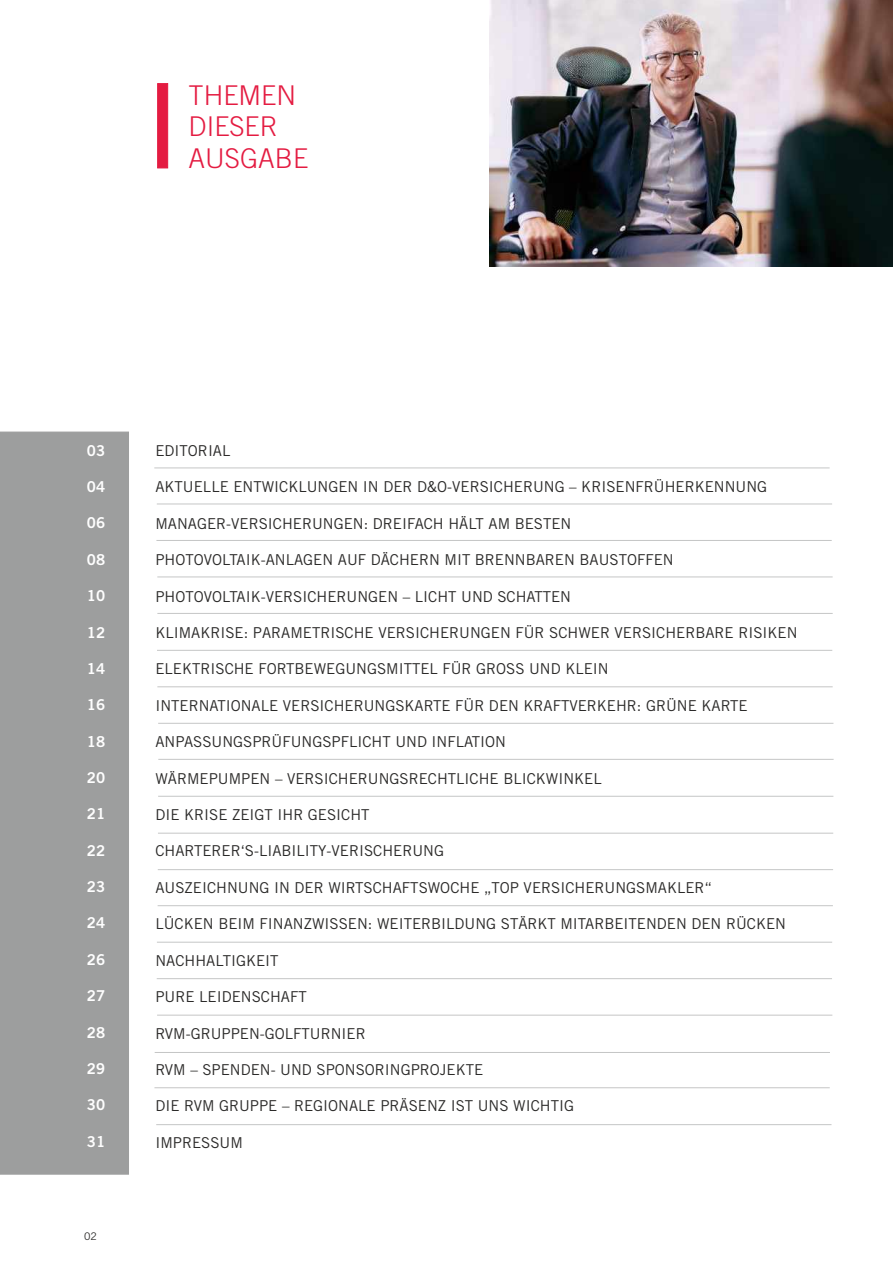
<style>
.page{position:relative;width:893px;height:1263px;background:#fff}
.page>*{position:absolute;margin:0;border:0;box-sizing:border-box;transform-origin:0 0}
.t1{font:300 27.15px/31.7px "Trade Gothic LT";color:#e41b41}
.t2{font:15px "Trade Gothic LT";color:#2b2a29}
.t3{font:15px "Trade Gothic LT Com Bd 2";color:#fefefe}
.t4{font:10.5px "Trade Gothic LT";color:#2b2a29}
</style>
<div class="page">
<img style="left:490px;top:0;width:403px;height:267px">
<svg style="left:157px;top:83px;width:12px;height:86px"></svg>
<div style="left:0;top:431px;width:129px;height:744px;background:#9d9e9e"></div>
<hr style="left:154px;top:467px;width:676px;height:1px;background:#c5c6c6">
<hr style="left:157px;top:503px;width:675px;height:1px;background:#c5c6c6">
<hr style="left:156px;top:540px;width:676px;height:1px;background:#c5c6c6">
<hr style="left:157px;top:576px;width:676px;height:1px;background:#c5c6c6">
<hr style="left:157px;top:613px;width:676px;height:1px;background:#c5c6c6">
<hr style="left:157px;top:650px;width:675px;height:1px;background:#c5c6c6">
<hr style="left:157px;top:686px;width:676px;height:1px;background:#c5c6c6">
<hr style="left:158px;top:723px;width:675px;height:1px;background:#c5c6c6">
<hr style="left:158px;top:759px;width:676px;height:1px;background:#c5c6c6">
<hr style="left:158px;top:796px;width:675px;height:1px;background:#c5c6c6">
<hr style="left:158px;top:833px;width:675px;height:1px;background:#c5c6c6">
<hr style="left:158px;top:869px;width:675px;height:1px;background:#c5c6c6">
<hr style="left:158px;top:905px;width:675px;height:1px;background:#c5c6c6">
<hr style="left:157px;top:942px;width:675px;height:1px;background:#c5c6c6">
<hr style="left:157px;top:978px;width:675px;height:1px;background:#c5c6c6">
<hr style="left:157px;top:1015px;width:675px;height:1px;background:#c5c6c6">
<hr style="left:155px;top:1052px;width:675px;height:1px;background:#c5c6c6">
<hr style="left:154px;top:1087px;width:676px;height:1px;background:#c5c6c6">
<hr style="left:156px;top:1124px;width:675px;height:1px;background:#c5c6c6">
<h1 class="t1" style="left:189px;top:82px;width:121px">THEMEN<br>DIESER<br>AUSGABE</h1>
<p class="t3" style="left:87px;top:441px;width:20px">03</p>
<p class="t3" style="left:87px;top:477px;width:20px">04</p>
<p class="t3" style="left:87px;top:514px;width:20px">06</p>
<p class="t3" style="left:87px;top:550px;width:20px">08</p>
<p class="t3" style="left:87px;top:586px;width:20px">10</p>
<p class="t3" style="left:87px;top:623px;width:20px">12</p>
<p class="t3" style="left:87px;top:659px;width:20px">14</p>
<p class="t3" style="left:87px;top:696px;width:20px">16</p>
<p class="t3" style="left:87px;top:732px;width:20px">18</p>
<p class="t3" style="left:87px;top:768px;width:20px">20</p>
<p class="t3" style="left:87px;top:805px;width:20px">21</p>
<p class="t3" style="left:87px;top:841px;width:20px">22</p>
<p class="t3" style="left:87px;top:877px;width:20px">23</p>
<p class="t3" style="left:87px;top:914px;width:20px">24</p>
<p class="t3" style="left:87px;top:950px;width:20px">26</p>
<p class="t3" style="left:87px;top:986px;width:20px">27</p>
<p class="t3" style="left:87px;top:1023px;width:20px">28</p>
<p class="t3" style="left:87px;top:1059px;width:20px">29</p>
<p class="t3" style="left:87px;top:1095px;width:20px">30</p>
<p class="t3" style="left:87px;top:1132px;width:20px">31</p>
<p class="t4" style="left:84px;top:1232px;width:14px">02</p>
<p class="t2" style="left:155px;top:445px;width:77px">EDITORIAL</p>
<p class="t2" style="left:155px;top:481px;width:613px">AKTUELLE ENTWICKLUNGEN IN DER D&amp;O-VERSICHERUNG – KRISENFRÜHERKENNUNG</p>
<p class="t2" style="left:155px;top:518px;width:417px">MANAGER-VERSICHERUNGEN: DREIFACH HÄLT AM BESTEN</p>
<p class="t2" style="left:155px;top:554px;width:520px">PHOTOVOLTAIK-ANLAGEN AUF DÄCHERN MIT BRENNBAREN BAUSTOFFEN</p>
<p class="t2" style="left:155px;top:591px;width:417px">PHOTOVOLTAIK-VERSICHERUNGEN – LICHT UND SCHATTEN</p>
<p class="t2" style="left:155px;top:627px;width:644px">KLIMAKRISE: PARAMETRISCHE VERSICHERUNGEN FÜR SCHWER VERSICHERBARE RISIKEN</p>
<p class="t2" style="left:155px;top:663px;width:455px">ELEKTRISCHE FORTBEWEGUNGSMITTEL FÜR GROSS UND KLEIN</p>
<p class="t2" style="left:155px;top:700px;width:594px">INTERNATIONALE VERSICHERUNGSKARTE FÜR DEN KRAFTVERKEHR: GRÜNE KARTE</p>
<p class="t2" style="left:155px;top:736px;width:352px">ANPASSUNGSPRÜFUNGSPFLICHT UND INFLATION</p>
<p class="t2" style="left:155px;top:773px;width:448px">WÄRMEPUMPEN – VERSICHERUNGSRECHTLICHE BLICKWINKEL</p>
<p class="t2" style="left:155px;top:809px;width:216px">DIE KRISE ZEIGT IHR GESICHT</p>
<p class="t2" style="left:155px;top:846px;width:290px">CHARTERER‘S-LIABILITY-VERISCHERUNG</p>
<p class="t2" style="left:155px;top:882px;width:558px">AUSZEICHNUNG IN DER WIRTSCHAFTSWOCHE „TOP VERSICHERUNGSMAKLER“</p>
<p class="t2" style="left:155px;top:918px;width:632px">LÜCKEN BEIM FINANZWISSEN: WEITERBILDUNG STÄRKT MITARBEITENDEN DEN RÜCKEN</p>
<p class="t2" style="left:155px;top:955px;width:125px">NACHHALTIGKEIT</p>
<p class="t2" style="left:155px;top:991px;width:153px">PURE LEIDENSCHAFT</p>
<p class="t2" style="left:155px;top:1028px;width:212px">RVM-GRUPPEN-GOLFTURNIER</p>
<p class="t2" style="left:155px;top:1064px;width:329px">RVM – SPENDEN- UND SPONSORINGPROJEKTE</p>
<p class="t2" style="left:155px;top:1100px;width:420px">DIE RVM GRUPPE – REGIONALE PRÄSENZ IST UNS WICHTIG</p>
<p class="t2" style="left:155px;top:1137px;width:89px">IMPRESSUM</p>
</div>
